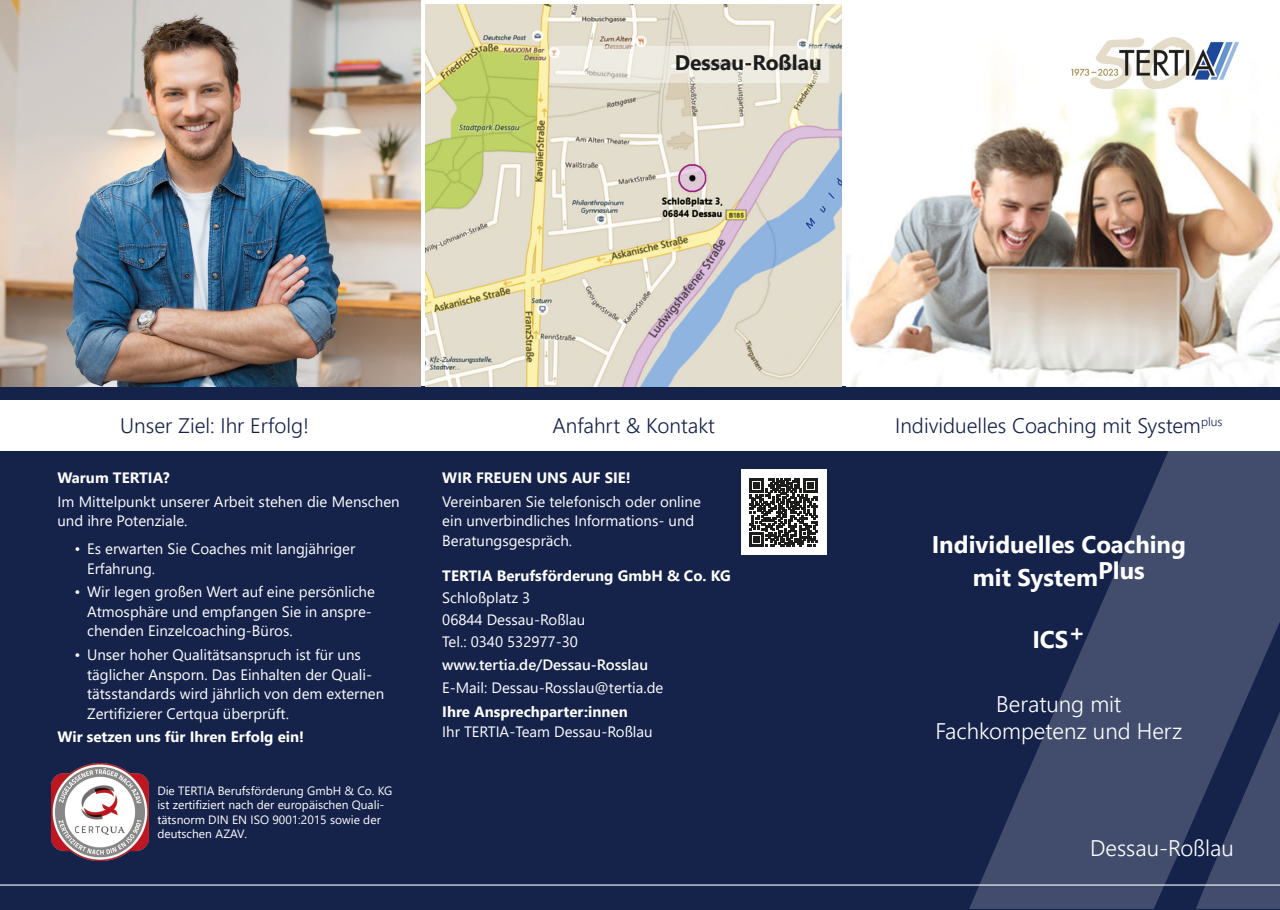
<style>
.page{position:relative;width:1280px;height:910px;background:#fff}
.page>*{position:absolute;margin:0;border:0;box-sizing:border-box;transform-origin:0 0}
.t1{font:700 24px/33px "Segoe UI";color:#fff;text-align:center}
.t2{font:300 22.5px/27px "Segoe UI";color:#fff;text-align:center}
.t3{font:300 21px "Segoe UI";color:#15224a}
.t4{font:700 21px "Segoe UI";color:#1d1d1b}
.t5{font:15px/19.5px "Segoe UI";color:#fff}
.t6{font:700 15px "Segoe UI";color:#fff}
.t7{font:600 15px "Segoe UI";color:#fff}
.t8{font:12px/14.4px "Segoe UI";color:#fff}
</style>
<div class="page">
<div style="left:0;top:387px;width:1280px;height:523px;background:#15224a"></div>
<hr style="left:0;top:884px;width:1280px;height:2px;background:#fff">
<svg style="left:1023px;top:451px;width:257px;height:392px;fill:#424d6d"></svg>
<svg style="left:969px;top:783px;width:214px;height:126px"></svg>
<svg style="left:1196px;top:711px;width:84px;height:198px"></svg>
<img style="left:846px;top:37px;width:434px;height:350px">
<img style="left:0;top:0;width:421px;height:387px">
<img style="left:425px;top:4px;width:417px;height:383px">
<svg style="left:550px;top:46px;width:279px;height:37px;background:#ece8df"></svg>
<div style="left:0;top:400px;width:1280px;height:51px;background:#fff"></div>
<img style="left:1071px;top:38px;width:168px;height:50px">
<img style="left:51px;top:763px;width:98px;height:98px">
<div style="left:741px;top:470px;width:85px;height:85px;background:#fff"></div>
<svg style="left:749px;top:478px;width:69px;height:69px"></svg>
<h3 class="t4" style="left:675px;top:42px;width:148px">Dessau-Roßlau</h3>
<h3 class="t3" style="left:120px;top:406px;width:190px">Unser Ziel: Ihr Erfolg!</h3>
<h3 class="t3" style="left:552px;top:406px;width:164px">Anfahrt &amp; Kontakt</h3>
<h3 class="t3" style="left:895px;top:406px;width:329px">Individuelles Coaching mit System<sup>plus</sup></h3>
<p class="t6" style="left:57px;top:463px;width:114px">Warum TERTIA?</p>
<p class="t5" style="left:57px;top:490px;width:344px">Im Mittelpunkt unserer Arbeit stehen die Menschen und ihre Potenziale.</p>
<p class="t5" style="left:87px;top:538px;width:270px;text-indent:-13px">• Es erwarten Sie Coaches mit langjähriger<br>Erfahrung.</p>
<p class="t5" style="left:87px;top:581px;width:289px;text-indent:-13px">• Wir legen großen Wert auf eine persönliche<br>Atmosphäre und empfangen Sie in anspre&shy;chenden Einzelcoaching-Büros.</p>
<p class="t5" style="left:87px;top:644px;width:299px;text-indent:-13px">• Unser hoher Qualitätsanspruch ist für uns täglicher Ansporn. Das Einhalten der Quali&shy;tätsstandards wird jährlich von dem externen Zertifizierer Certqua überprüft.</p>
<p class="t6" style="left:57px;top:723px;width:248px">Wir setzen uns für Ihren Erfolg ein!</p>
<p class="t8" style="left:157px;top:782px;width:237px">Die TERTIA Berufsförderung GmbH &amp; Co. KG ist zertifiziert nach der europäischen Quali&shy;tätsnorm DIN EN ISO 9001:2015 sowie der deutschen AZAV.</p>
<p class="t6" style="left:442px;top:463px;width:190px">WIR FREUEN UNS AUF SIE!</p>
<p class="t5" style="left:442px;top:490px;width:260px">Vereinbaren Sie telefonisch oder online ein unverbindliches Informations- und<br>Beratungsgespräch.</p>
<p class="t6" style="left:442px;top:561px;width:290px">TERTIA Berufsförderung GmbH &amp; Co. KG</p>
<p class="t5" style="left:442px;top:585px;width:144px;line-height:22.2px">Schloßplatz 3<br>06844 Dessau-Roßlau<br>Tel.: 0340 532977-30</p>
<p class="t7" style="left:442px;top:650px;width:207px">www.tertia.de/Dessau-Rosslau</p>
<p class="t5" style="left:442px;top:677px;width:223px">E-Mail: Dessau-Rosslau@tertia.de</p>
<p class="t6" style="left:442px;top:698px;width:187px">Ihre Ansprechparter:innen</p>
<p class="t5" style="left:442px;top:721px;width:212px">Ihr TERTIA-Team Dessau-Roßlau</p>
<h1 class="t1" style="left:932px;top:526px;width:256px">Individuelles Coaching mit SystemPlus</h1>
<h1 class="t1" style="left:1032px;top:621px;width:54px">ICS+</h1>
<h2 class="t2" style="left:935px;top:689px;width:248px">Beratung mit<br>Fachkompetenz und Herz</h2>
<h2 class="t2" style="left:1090px;top:832px;width:145px">Dessau-Roßlau</h2>
</div>
